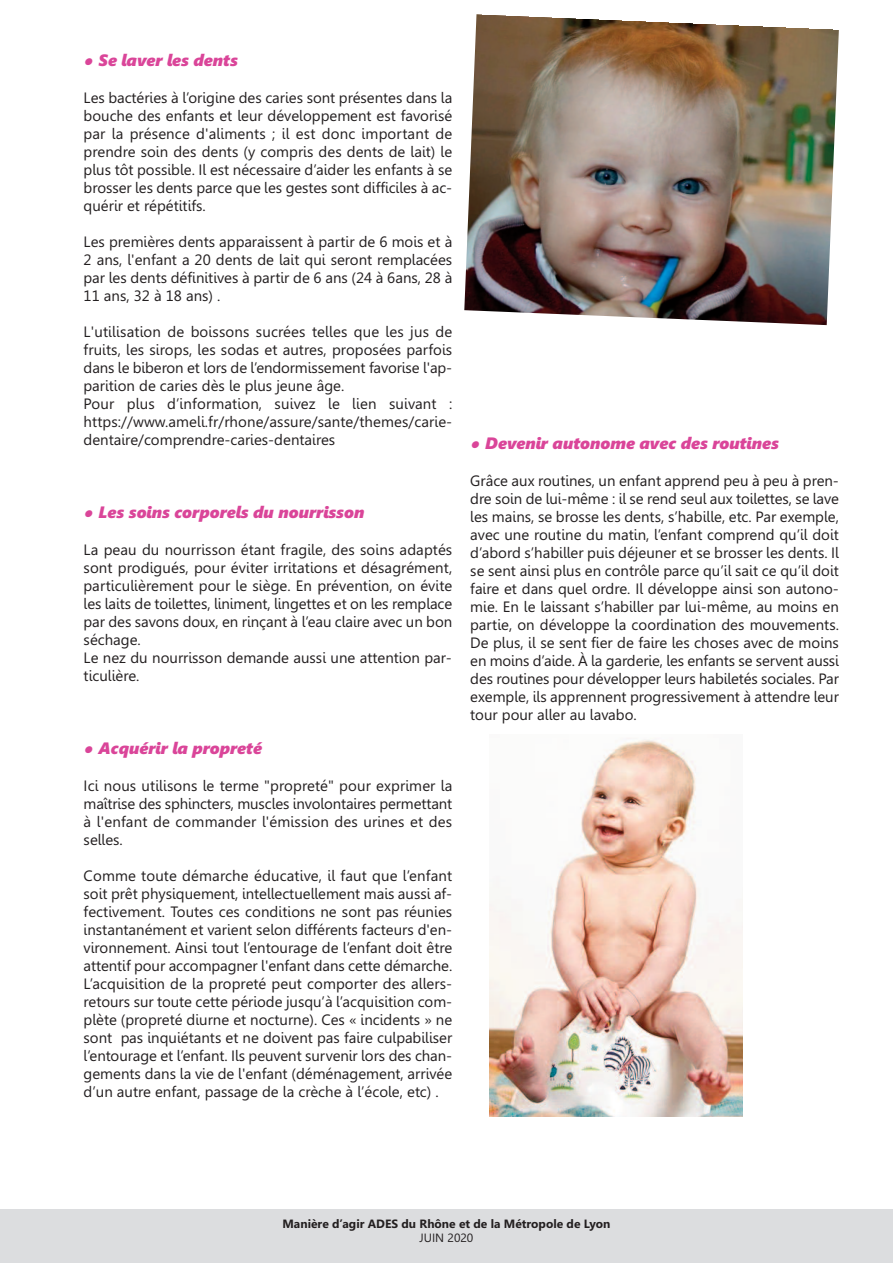
<style>
.page{position:relative;width:893px;height:1263px;background:#fff}
.page>*{position:absolute;margin:0;border:0;box-sizing:border-box;transform-origin:0 0}
.t1{font:italic 16.5px "Segoe UI Black";color:#da4599}
.t2{font:15px/18px "Gisha";color:#231f20;text-align:justify}
.t3{font:700 12px "Segoe UI";color:#231f20}
.t4{font:12px "Segoe UI";color:#231f20}
</style>
<div class="page">
<img style="left:464px;top:14px;width:375px;height:311px">
<img style="left:490px;top:740px;width:253px;height:376px">
<div style="left:0;top:1209px;width:893px;height:54px;background:#dcdddf"></div>
<p class="t1" style="left:84px;top:51px;width:156px">● Se laver les dents</p>
<p class="t2" style="left:84px;top:89px;width:370px">Les bactéries à l’origine des caries sont présentes dans la bouche des enfants et leur développement est favorisé par la présence d'aliments ; il est donc important de prendre soin des dents (y compris des dents de lait) le plus tôt possible. Il est nécessaire d’aider les enfants à se brosser les dents parce que les gestes sont difficiles à ac&shy;quérir et répétitifs.</p>
<p class="t2" style="left:84px;top:233px;width:370px">Les premières dents apparaissent à partir de 6 mois et à 2 ans, l'enfant a 20 dents de lait qui seront remplacées par les dents définitives à partir de 6 ans (24 à 6ans, 28 à 11 ans, 32 à 18 ans) .</p>
<p class="t2" style="left:84px;top:323px;width:370px;text-align:left">L'utilisation de boissons sucrées telles que les jus de fruits, les sirops, les sodas et autres, proposées parfois dans le biberon et lors de l’endormissement favorise l'ap&shy;parition de caries dès le plus jeune âge.<br>Pour plus d’information, suivez le lien suivant : https://www.ameli.fr/rhone/assure/sante/themes/carie&shy;dentaire/comprendre-caries-dentaires</p>
<p class="t1" style="left:84px;top:503px;width:282px">● Les soins corporels du nourrisson</p>
<p class="t2" style="left:84px;top:541px;width:370px;text-align:left">La peau du nourrisson étant fragile, des soins adaptés sont prodigués, pour éviter irritations et désagrément, particulièrement pour le siège. En prévention, on évite les laits de toilettes, liniment, lingettes et on les remplace par des savons doux, en rinçant à l’eau claire avec un bon séchage.<br>Le nez du nourrisson demande aussi une attention par&shy;ticulière.</p>
<p class="t1" style="left:84px;top:738px;width:180px">● Acquérir la propreté</p>
<p class="t2" style="left:84px;top:776px;width:370px">Ici nous utilisons le terme "propreté" pour exprimer la maîtrise des sphincters, muscles involontaires permettant à l'enfant de commander l'émission des urines et des selles.</p>
<p class="t2" style="left:84px;top:866px;width:370px">Comme toute démarche éducative, il faut que l’enfant soit prêt physiquement, intellectuellement mais aussi af&shy;fectivement. Toutes ces conditions ne sont pas réunies instantanément et varient selon différents facteurs d'en&shy;vironnement. Ainsi tout l’entourage de l’enfant doit être attentif pour accompagner l'enfant dans cette démarche.<br>L’acquisition de la propreté peut comporter des allers&shy;retours sur toute cette période jusqu’à l’acquisition com&shy;plète (propreté diurne et nocturne). Ces « incidents » ne sont pas inquiétants et ne doivent pas faire culpabiliser l’entourage et l’enfant. Ils peuvent survenir lors des chan&shy;gements dans la vie de l'enfant (déménagement, arrivée d’un autre enfant, passage de la crèche à l’école, etc) .</p>
<p class="t1" style="left:470px;top:434px;width:310px">● Devenir autonome avec des routines</p>
<p class="t2" style="left:470px;top:472px;width:370px">Grâce aux routines, un enfant apprend peu à peu à pren&shy;dre soin de lui-même : il se rend seul aux toilettes, se lave les mains, se brosse les dents, s’habille, etc. Par exemple, avec une routine du matin, l’enfant comprend qu’il doit d’abord s’habiller puis déjeuner et se brosser les dents. Il se sent ainsi plus en contrôle parce qu’il sait ce qu’il doit faire et dans quel ordre. Il développe ainsi son autono&shy;mie. En le laissant s’habiller par lui-même, au moins en partie, on développe la coordination des mouvements.<br>De plus, il se sent fier de faire les choses avec de moins en moins d’aide. À la garderie, les enfants se servent aussi des routines pour développer leurs habiletés sociales. Par exemple, ils apprennent progressivement à attendre leur tour pour aller au lavabo.</p>
<p class="t3" style="left:282px;top:1216px;width:329px">Manière d’agir ADES du Rhône et de la Métropole de Lyon</p>
<p class="t4" style="left:420px;top:1231px;width:55px">JUIN 2020</p>
</div>
